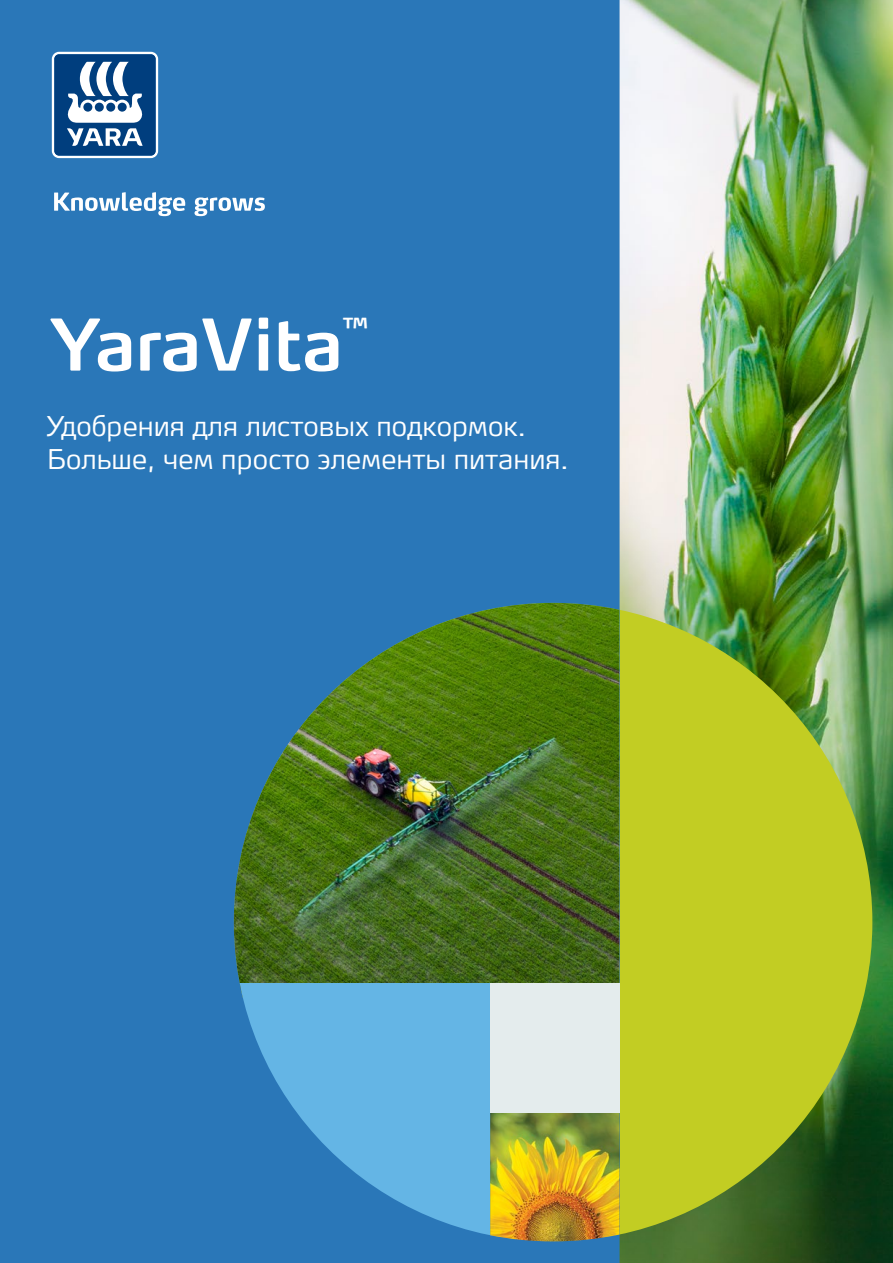
<style>
.page{position:relative;width:893px;height:1263px;background:#2a77b8}
.page>*{position:absolute;margin:0;border:0;box-sizing:border-box;transform-origin:0 0}
.t1{font:600 70.5px "Max OT";letter-spacing:-.01em;color:#fff}
.t2{font:300 27px/32.4px "Max Pro";color:#fff}
.t3{font:600 24.75px "Max OT";color:#fff}
</style>
<div class="page">
<img style="left:620px;top:0;width:273px;height:1263px">
<img style="left:234px;top:603px;width:386px;height:380px">
<svg style="left:239px;top:983px;width:251px;height:252px;fill:#64b5e5"></svg>
<img style="left:490px;top:1112px;width:130px;height:129px">
<div style="left:490px;top:983px;width:130px;height:129px;background:#e4eced"></div>
<svg style="left:620px;top:603px;width:252px;height:638px;background:#a1b628"></svg>
<svg style="left:54px;top:192px;width:211px;height:24px"></svg>
<svg style="left:52px;top:52px;width:106px;height:106px;background:#5680aa"></svg>
<h1 class="t1" style="left:50px;top:298px;width:294px">YaraVita</h1>
<p class="t3" style="left:342px;top:311px;width:27px">™</p>
<p class="t2" style="left:47px;top:407px;width:523px">Удобрения для листовых подкормок.<br>Больше, чем просто элементы питания.</p>
</div>
